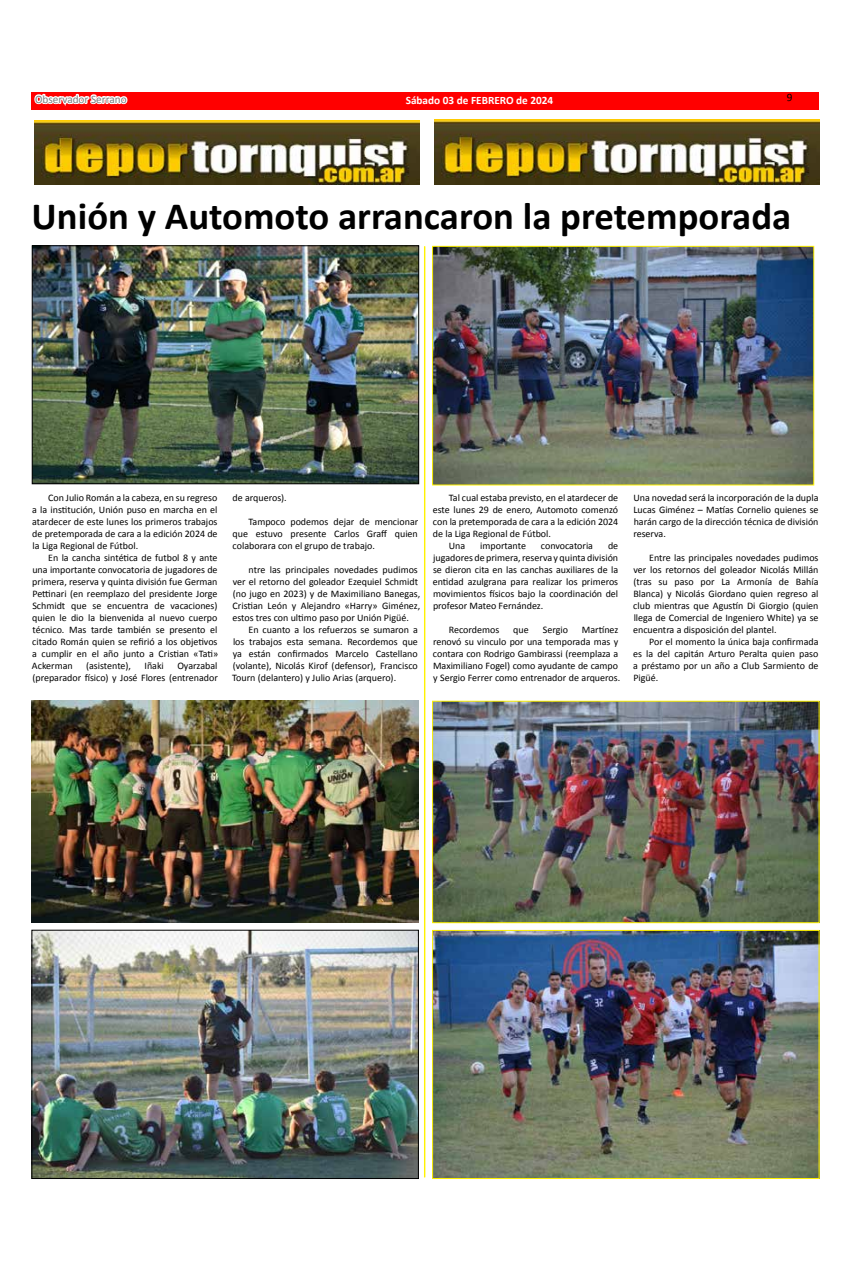
<style>
.page{position:relative;width:851px;height:1276px;background:#fff}
.page>*{position:absolute;margin:0;border:0;box-sizing:border-box;transform-origin:0 0}
.t1{font:700 38.75px "Calibri";color:#000}
.t2{font:700 11.25px "Calibri";color:#fff}
.t3{font:11.25px "Calibri";color:#7c7d80}
.t4{font:11.25px "Calibri";color:#000}
.t5{font:10px/12px "Calibri";color:#000;text-align:justify}
</style>
<div class="page">
<div style="left:32px;top:92px;width:787px;height:18px;background:#f00"></div>
<svg style="left:34px;top:93px;width:94px;height:13px"></svg>
<img style="left:35px;top:120px;width:384px;height:65px">
<img style="left:434px;top:120px;width:385px;height:64px">
<img style="left:34px;top:247px;width:383px;height:235px">
<div style="left:32px;top:245px;width:387px;height:239px;border:1px solid #000"></div>
<img style="left:32px;top:701px;width:386px;height:221px">
<img style="left:34px;top:932px;width:382px;height:244px">
<hr style="left:424px;top:246px;width:1px;height:931px;background:#fff200">
<img style="left:434px;top:248px;width:378px;height:235px">
<div style="left:432px;top:246px;width:382px;height:239px;border:1px solid #fff200"></div>
<img style="left:434px;top:703px;width:383px;height:218px">
<div style="left:432px;top:701px;width:387px;height:222px;border:1px solid #fff200"></div>
<img style="left:434px;top:932px;width:383px;height:244px">
<div style="left:432px;top:930px;width:387px;height:248px;border:1px solid #fff200"></div>
<p class="t3" style="left:35px;top:92px;width:93px">Observador Serrano</p>
<p class="t2" style="left:405px;top:93px;width:149px">Sábado 03 de FEBRERO de 2024</p>
<p class="t4" style="left:786px;top:90px;width:7px">9</p>
<h1 class="t1" style="left:32px;top:192px;width:761px">Unión y Automoto arrancaron la pretemporada</h1>
<p class="t5" style="left:32px;top:492px;width:187px;text-indent:16px">Con Julio Román a la cabeza, en su regreso a la institución, Unión puso en marcha en el atardecer de este lunes los primeros trabajos de pretemporada de cara a la edición 2024 de la Liga Regional de Fútbol.</p>
<p class="t5" style="left:32px;top:552px;width:188px;text-indent:16px">En la cancha sintética de futbol 8 y ante una importante convocatoria de jugadores de primera, reserva y quinta división fue German Pettinari (en reemplazo del presidente Jorge Schmidt que se encuentra de vacaciones) quien le dio la bienvenida al nuevo cuerpo técnico. Mas tarde también se presento el citado Román quien se refirió a los objetivos a cumplir en el año junto a Cristian «Tati» Ackerman</p>
<p class="t5" style="left:86px;top:660px;width:46px">(asistente),</p>
<p class="t5" style="left:144px;top:660px;width:21px">Iñaki</p>
<p class="t5" style="left:32px;top:660px;width:187px;text-align:right">Oyarzabal<br>(preparador físico) y José Flores (entrenador</p>
<p class="t5" style="left:232px;top:492px;width:56px">de arqueros).</p>
<p class="t5" style="left:232px;top:516px;width:187px;text-indent:16px">Tampoco podemos dejar de mencionar que estuvo presente Carlos Graff quien colaborara con el grupo de trabajo.</p>
<p class="t5" style="left:232px;top:564px;width:189px;text-align:left;text-indent:16px">ntre las principales novedades pudimos ver el retorno del goleador Ezequiel Schmidt (no jugo en 2023) y de Maximiliano Banegas, Cristian León y Alejandro «Harry» Giménez, estos tres con ultimo paso por Unión Pigüé.</p>
<p class="t5" style="left:232px;top:624px;width:187px;text-indent:16px">En cuanto a los refuerzos se sumaron a los trabajos esta semana. Recordemos que ya están confirmados Marcelo Castellano (volante), Nicolás Kirof (defensor), Francisco Tourn (delantero) y Julio Arias (arquero).</p>
<p class="t5" style="left:449px;top:492px;width:171px">Tal cual estaba previsto, en el atardecer de</p>
<p class="t5" style="left:432px;top:504px;width:187px">este lunes 29 de enero, Automoto comenzó</p>
<p class="t5" style="left:433px;top:516px;width:187px">con la pretemporada de cara a la edición 2024</p>
<p class="t5" style="left:433px;top:528px;width:120px">de la Liga Regional de Fútbol.</p>
<p class="t5" style="left:449px;top:540px;width:18px">Una</p>
<p class="t5" style="left:480px;top:540px;width:47px">importante</p>
<p class="t5" style="left:541px;top:540px;width:54px">convocatoria</p>
<p class="t5" style="left:432px;top:540px;width:187px;text-indent:175px">de jugadores de primera, reserva y quinta división se dieron cita en las canchas auxiliares de la entidad azulgrana para realizar los primeros movimientos físicos bajo la coordinación del profesor Mateo Fernández.</p>
<p class="t5" style="left:449px;top:624px;width:52px">Recordemos</p>
<p class="t5" style="left:513px;top:624px;width:17px">que</p>
<p class="t5" style="left:542px;top:624px;width:27px">Sergio</p>
<p class="t5" style="left:433px;top:624px;width:189px;text-align:left;text-indent:149px">Martínez renovó su vinculo por una temporada mas y contara con Rodrigo Gambirassi (reemplaza a Maximiliano Fogel) como ayudante de campo y Sergio Ferrer como entrenador de arqueros.</p>
<p class="t5" style="left:633px;top:492px;width:187px">Una novedad será la incorporación de la dupla Lucas Giménez – Matías Cornelio quienes se harán cargo de la dirección técnica de división reserva.</p>
<p class="t5" style="left:633px;top:552px;width:187px;text-indent:16px">Entre las principales novedades pudimos ver los retornos del goleador Nicolás Millán (tras su paso por La Armonía de Bahía Blanca) y Nicolás Giordano quien regreso al club mientras que Agustín Di Giorgio (quien llega de Comercial de Ingeniero White) ya se encuentra a disposición del plantel.</p>
<p class="t5" style="left:633px;top:636px;width:187px;text-indent:16px">Por el momento la única baja confirmada es la del capitán Arturo Peralta quien paso a préstamo por un año a Club Sarmiento de Pigüé.</p>
</div>
